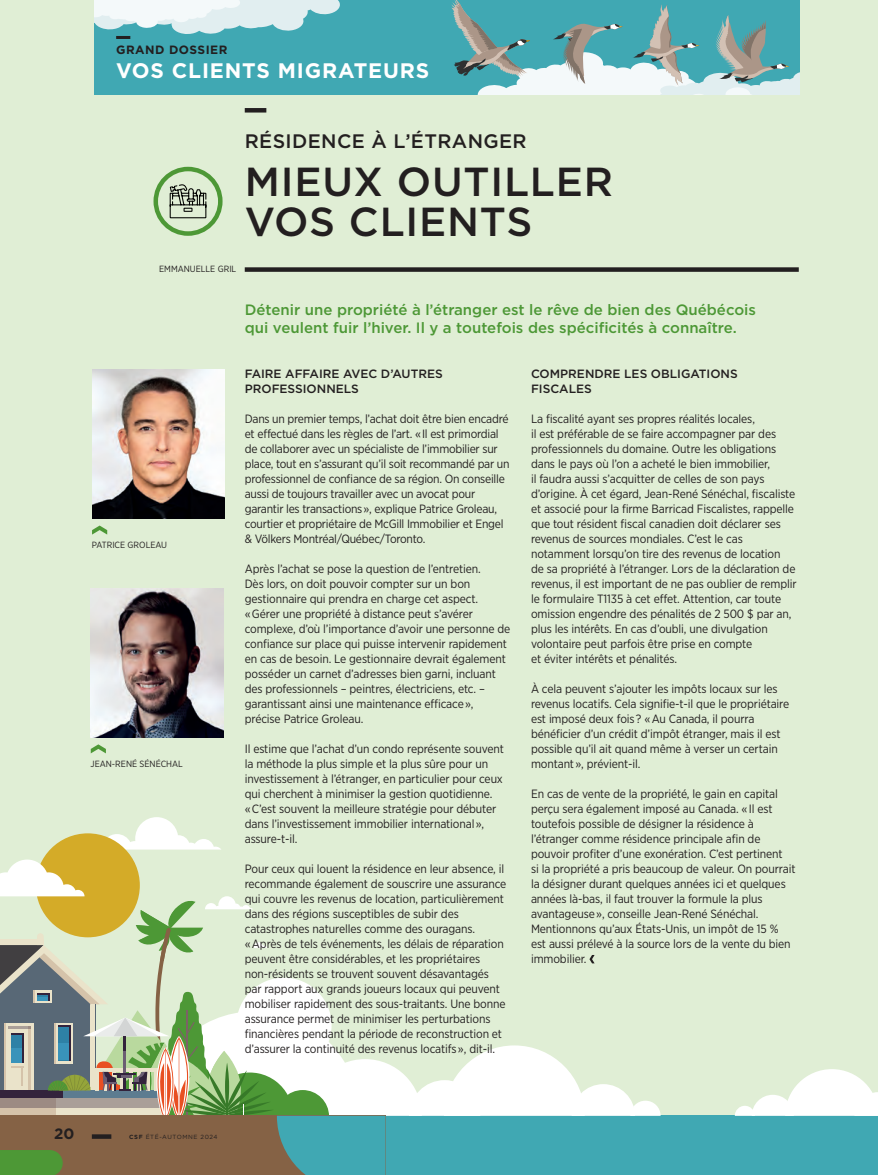
<style>
.page{position:relative;width:878px;height:1175px;background:#fff}
.page>*{position:absolute;margin:0;border:0;box-sizing:border-box;transform-origin:0 0}
.t1{font:500 40.5px/40.5px "Gotham";letter-spacing:.02em;color:#231f20}
.t2{font:700 21px "Gotham";letter-spacing:.04em;color:#fff}
.t3{font:500 19.5px "Gotham";letter-spacing:.02em;color:#231f20}
.t4{font:500 15px/18px "Gotham";color:#4d9836}
.t5{font:700 15px "Gotham";color:#231f20}
.t6{font:12px/15px "Gotham Narrow";letter-spacing:-.01em;color:#231f20}
.t7{font:500 12px/15px "Gotham";color:#231f20}
.t8{font:700 12px "Gotham";letter-spacing:.04em;color:#231f20}
.t9{font:9px "Gotham Narrow";color:#231f20}
.t10{font:6px "Gotham";letter-spacing:.1em;color:#231f20}
.s1{font-weight:700}
</style>
<div class="page">
<div style="left:0;top:0;width:878px;height:1174px;background:#e0eed5"></div>
<div style="left:94px;top:0;width:705px;height:94px;background:#40a8b3"></div>
<svg style="left:94px;top:0;width:246px;height:34px"></svg>
<svg style="left:451px;top:0;width:348px;height:94px"></svg>
<hr style="left:116px;top:36px;width:14px;height:3px;background:#231f20">
<hr style="left:245px;top:108px;width:21px;height:4px;background:#231f20">
<div style="left:245px;top:267px;width:553px;height:5px;background:#231f20"></div>
<div style="left:153px;top:167px;width:69px;height:69px;border:4px solid #4d9836;border-radius:50%"></div>
<img style="left:92px;top:370px;width:133px;height:148px">
<svg style="left:92px;top:525px;width:15px;height:9px"></svg>
<img style="left:91px;top:588px;width:132px;height:149px">
<svg style="left:91px;top:744px;width:15px;height:9px"></svg>
<div style="left:0;top:1115px;width:878px;height:59px;background:#40a8b3"></div>
<svg style="left:735px;top:1069px;width:143px;height:46px"></svg>
<svg style="left:108px;top:817px;width:113px;height:32px"></svg>
<div style="left:36px;top:833px;width:104px;height:104px;background:#d4ab28;border-radius:50%"></div>
<svg style="left:169px;top:176px;width:38px;height:43px"></svg>
<svg style="left:0;top:859px;width:660px;height:315px"></svg>
<p class="t8" style="left:116px;top:42px;width:113px">GRAND DOSSIER</p>
<h2 class="t2" style="left:116px;top:57px;width:314px">VOS CLIENTS MIGRATEURS</h2>
<h3 class="t3" style="left:245px;top:128px;width:283px">RÉSIDENCE À L’ÉTRANGER</h3>
<h1 class="t1" style="left:245px;top:161px;width:370px">MIEUX OUTILLER<br>VOS CLIENTS</h1>
<p class="t9" style="left:159px;top:264px;width:79px">EMMANUELLE GRIL</p>
<p class="t4" style="left:245px;top:300px;width:513px">Détenir une propriété à l’étranger est le rêve de bien des Québécois qui veulent fuir l’hiver. Il y a toutefois des spécificités à connaître.</p>
<p class="t9" style="left:92px;top:539px;width:77px">PATRICE GROLEAU</p>
<p class="t9" style="left:91px;top:758px;width:94px">JEAN-RENÉ SÉNÉCHAL</p>
<p class="t7" style="left:245px;top:366px;width:199px">FAIRE AFFAIRE AVEC D’AUTRES<br>PROFESSIONNELS</p>
<p class="t6" style="left:245px;top:411px;width:266px">Dans un premier temps, l’achat doit être bien encadré et effectué dans les règles de l’art. « Il est primordial de collaborer avec un spécialiste de l’immobilier sur place, tout en s’assurant qu’il soit recommandé par un professionnel de confiance de sa région. On conseille aussi de toujours travailler avec un avocat pour garantir les transactions », explique Patrice Groleau, courtier et propriétaire de McGill Immobilier et Engel &amp; Völkers Montréal/Québec/Toronto.</p>
<p class="t6" style="left:245px;top:561px;width:267px">Après l’achat se pose la question de l’entretien.<br>Dès lors, on doit pouvoir compter sur un bon gestionnaire qui prendra en charge cet aspect.<br>« Gérer une propriété à distance peut s’avérer complexe, d’où l’importance d’avoir une personne de confiance sur place qui puisse intervenir rapidement en cas de besoin. Le gestionnaire devrait également posséder un carnet d’adresses bien garni, incluant des professionnels – peintres, électriciens, etc. – garantissant ainsi une maintenance efficace », précise Patrice Groleau.</p>
<p class="t6" style="left:245px;top:741px;width:261px">Il estime que l’achat d’un condo représente souvent la méthode la plus simple et la plus sûre pour un investissement à l’étranger, en particulier pour ceux qui cherchent à minimiser la gestion quotidienne.<br>« C’est souvent la meilleure stratégie pour débuter dans l’investissement immobilier international », assure-t-il.</p>
<p class="t6" style="left:245px;top:861px;width:263px">Pour ceux qui louent la résidence en leur absence, il recommande également de souscrire une assurance qui couvre les revenus de location, particulièrement dans des régions susceptibles de subir des catastrophes naturelles comme des ouragans.<br>« Après de tels événements, les délais de réparation peuvent être considérables, et les propriétaires non-résidents se trouvent souvent désavantagés par rapport aux grands joueurs locaux qui peuvent mobiliser rapidement des sous-traitants. Une bonne assurance permet de minimiser les perturbations financières pendant la période de reconstruction et d’assurer la continuité des revenus locatifs », dit-il.</p>
<p class="t7" style="left:531px;top:366px;width:208px">COMPRENDRE LES OBLIGATIONS<br>FISCALES</p>
<p class="t6" style="left:531px;top:411px;width:267px">La fiscalité ayant ses propres réalités locales,<br>il est préférable de se faire accompagner par des professionnels du domaine. Outre les obligations dans le pays où l’on a acheté le bien immobilier,<br>il faudra aussi s’acquitter de celles de son pays d’origine. À cet égard, Jean-René Sénéchal, fiscaliste et associé pour la firme Barricad Fiscalistes, rappelle que tout résident fiscal canadien doit déclarer ses revenus de sources mondiales. C’est le cas notamment lorsqu’on tire des revenus de location<br>de sa propriété à l’étranger. Lors de la déclaration de revenus, il est important de ne pas oublier de remplir le formulaire T1135 à cet effet. Attention, car toute omission engendre des pénalités de 2 500 $ par an, plus les intérêts. En cas d’oubli, une divulgation volontaire peut parfois être prise en compte<br>et éviter intérêts et pénalités.</p>
<p class="t6" style="left:531px;top:681px;width:260px">À cela peuvent s’ajouter les impôts locaux sur les revenus locatifs. Cela signifie-t-il que le propriétaire est imposé deux fois ? « Au Canada, il pourra bénéficier d’un crédit d’impôt étranger, mais il est possible qu’il ait quand même à verser un certain montant », prévient-il.</p>
<p class="t6" style="left:531px;top:786px;width:266px">En cas de vente de la propriété, le gain en capital perçu sera également imposé au Canada. « Il est toutefois possible de désigner la résidence à l’étranger comme résidence principale afin de pouvoir profiter d’une exonération. C’est pertinent<br>si la propriété a pris beaucoup de valeur. On pourrait la désigner durant quelques années ici et quelques années là-bas, il faut trouver la formule la plus avantageuse », conseille Jean-René Sénéchal.<br>Mentionnons qu’aux États-Unis, un impôt de 15 % est aussi prélevé à la source lors de la vente du bien immobilier.</p>
<p class="t5" style="left:54px;top:1123px;width:22px">20</p>
<p class="t10" style="left:129px;top:1132px;width:90px"><span class="s1">CSF</span> ÉTÉ-AUTOMNE 2024</p>
</div>
